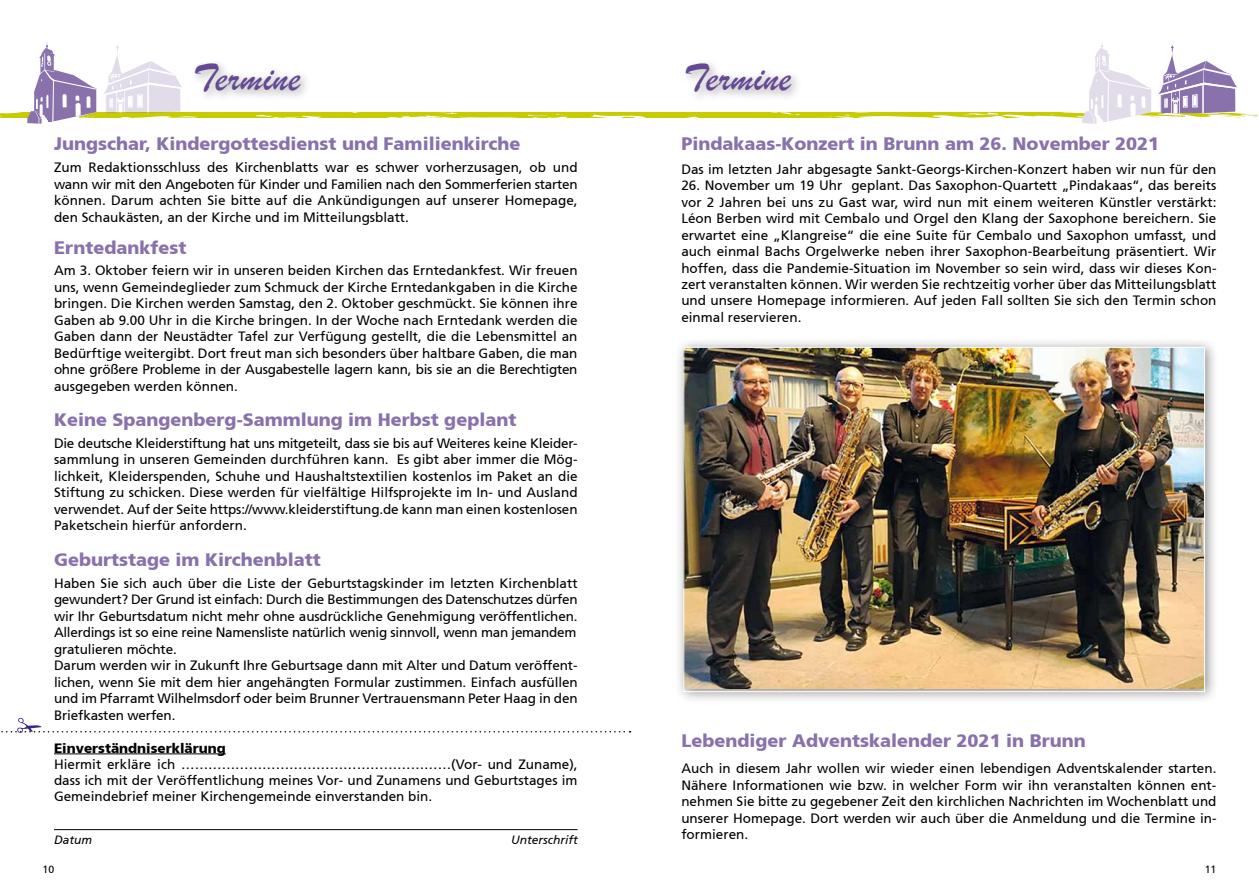
<style>
.page{position:relative;width:1259px;height:893px;background:#fff}
.page>*{position:absolute;margin:0;border:0;box-sizing:border-box;transform-origin:0 0}
.t1{font:40.5px "Brush Script";letter-spacing:.015em;color:#644894}
.t2{font:900 18px "Frutiger";color:#8971ac}
.t3{font:13.5px/16.5px "Frutiger";letter-spacing:-.01em;color:#000;text-align:justify}
.t4{font:900 13.5px "Frutiger";color:#000}
.t5{font:italic 12px "Frutiger";color:#000}
.t6{font:10.5px "Frutiger";color:#000}
</style>
<div class="page">
<svg style="left:0;top:42px;width:1258px;height:82px"></svg>
<hr style="left:54px;top:753px;width:172px;height:1px;background:#000">
<div style="left:674px;top:338px;width:545px;height:368px;background:#000;opacity:.45"></div>
<img style="left:685px;top:349px;width:518px;height:340px">
<hr style="left:54px;top:829px;width:523px;height:1px;background:#000">
<svg style="left:1px;top:718px;width:629px;height:15px"></svg>
<h1 class="t1" style="left:193px;top:53px;width:109px">Termine</h1>
<h1 class="t1" style="left:683px;top:53px;width:109px">Termine</h1>
<h2 class="t2" style="left:54px;top:133px;width:468px">Jungschar, Kindergottesdienst und Familienkirche</h2>
<h2 class="t2" style="left:681px;top:133px;width:479px">Pindakaas-Konzert in Brunn am 26. November 2021</h2>
<p class="t3" style="left:54px;top:160px;width:525px">Zum Redaktionsschluss des Kirchenblatts war es schwer vorherzusagen, ob und wann wir mit den Angeboten für Kinder und Familien nach den Sommerferien starten können. Darum achten Sie bitte auf die Ankündigungen auf unserer Homepage, den Schaukästen, an der Kirche und im Mitteilungsblatt.</p>
<p class="t3" style="left:681px;top:161px;width:536px">Das im letzten Jahr abgesagte Sankt-Georgs-Kirchen-Konzert haben wir nun für den</p>
<p class="t3" style="left:681px;top:177px;width:536px">26. November um 19 Uhr geplant. Das Saxophon-Quartett „Pindakaas“, das bereits vor 2 Jahren bei uns zu Gast war, wird nun mit einem weiteren Künstler verstärkt:<br>Léon Berben wird mit Cembalo und Orgel den Klang der Saxophone bereichern. Sie erwartet eine „Klangreise“ die eine Suite für Cembalo und Saxophon umfasst, und auch einmal Bachs Orgelwerke neben ihrer Saxophon-Bearbeitung präsentiert. Wir hoffen, dass die Pandemie-Situation im November so sein wird, dass wir dieses Kon&shy;zert veranstalten können. Wir werden Sie rechtzeitig vorher über das Mitteilungsblatt und unsere Homepage informieren. Auf jeden Fall sollten Sie sich den Termin schon einmal reservieren.</p>
<h2 class="t2" style="left:54px;top:237px;width:134px">Erntedankfest</h2>
<p class="t3" style="left:54px;top:262px;width:525px">Am 3. Oktober feiern wir in unseren beiden Kirchen das Erntedankfest. Wir freuen uns, wenn Gemeindeglieder zum Schmuck der Kirche Erntedankgaben in die Kirche bringen. Die Kirchen werden Samstag, den 2. Oktober geschmückt. Sie können ihre Gaben ab 9.00 Uhr in die Kirche bringen. In der Woche nach Erntedank werden die Gaben dann der Neustädter Tafel zur Verfügung gestellt, die die Lebensmittel an Bedürftige weitergibt. Dort freut man sich besonders über haltbare Gaben, die man ohne größere Probleme in der Ausgabestelle lagern kann, bis sie an die Berechtigten ausgegeben werden können.</p>
<h2 class="t2" style="left:54px;top:409px;width:464px">Keine Spangenberg-Sammlung im Herbst geplant</h2>
<p class="t3" style="left:54px;top:435px;width:525px">Die deutsche Kleiderstiftung hat uns mitgeteilt, dass sie bis auf Weiteres keine Kleider&shy;sammlung in unseren Gemeinden durchführen kann. Es gibt aber immer die Mög&shy;lichkeit, Kleiderspenden, Schuhe und Haushaltstextilien kostenlos im Paket an die Stiftung zu schicken. Diese werden für vielfältige Hilfsprojekte im In- und Ausland verwendet. Auf der Seite https://www.kleiderstiftung.de kann man einen kostenlosen Paketschein hierfür anfordern.</p>
<h2 class="t2" style="left:54px;top:549px;width:268px">Geburtstage im Kirchenblatt</h2>
<p class="t3" style="left:54px;top:575px;width:525px;text-align:left">Haben Sie sich auch über die Liste der Geburtstagskinder im letzten Kirchenblatt gewundert? Der Grund ist einfach: Durch die Bestimmungen des Datenschutzes dürfen wir Ihr Geburtsdatum nicht mehr ohne ausdrückliche Genehmigung veröffentlichen.<br>Allerdings ist so eine reine Namensliste natürlich wenig sinnvoll, wenn man jemandem gratulieren möchte.<br>Darum werden wir in Zukunft Ihre Geburtsage dann mit Alter und Datum veröffent&shy;lichen, wenn Sie mit dem hier angehängten Formular zustimmen. Einfach ausfüllen und im Pfarramt Wilhelmsdorf oder beim Brunner Vertrauensmann Peter Haag in den Briefkasten werfen.</p>
<p class="t4" style="left:54px;top:740px;width:173px">Einverständniserklärung</p>
<p class="t3" style="left:54px;top:756px;width:525px">Hiermit erkläre ich ……………………………………………………(Vor- und Zuname), dass ich mit der Veröffentlichung meines Vor- und Zunamens und Geburtstages im Gemeindebrief meiner Kirchengemeinde einverstanden bin.</p>
<p class="t5" style="left:54px;top:833px;width:40px">Datum</p>
<p class="t5" style="left:511px;top:833px;width:68px">Unterschrift</p>
<h2 class="t2" style="left:681px;top:729px;width:406px">Lebendiger Adventskalender 2021 in Brunn</h2>
<p class="t3" style="left:681px;top:761px;width:536px">Auch in diesem Jahr wollen wir wieder einen lebendigen Adventskalender starten.<br>Nähere Informationen wie bzw. in welcher Form wir ihn veranstalten können ent&shy;nehmen Sie bitte zu gegebener Zeit den kirchlichen Nachrichten im Wochenblatt und unserer Homepage. Dort werden wir auch über die Anmeldung und die Termine in&shy;formieren.</p>
<p class="t6" style="left:43px;top:863px;width:13px">10</p>
<p class="t6" style="left:1204px;top:863px;width:13px">11</p>
</div>
